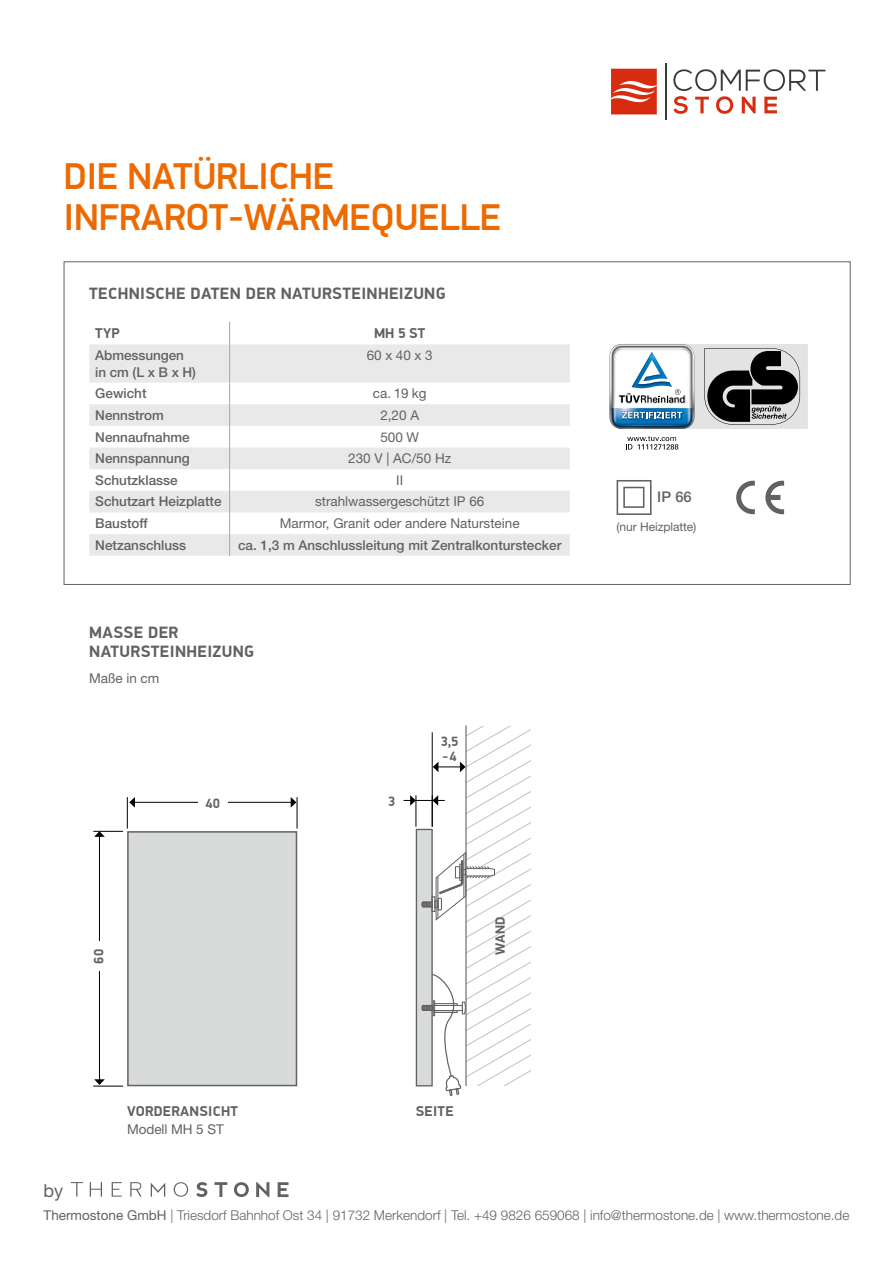
<style>
.page{position:relative;width:893px;height:1263px;background:#fff}
.page>*{position:absolute;margin:0;border:0;box-sizing:border-box;transform-origin:0 0}
.t1{font:500 37.5px/40.5px "PF Din Display Pro";color:#ed6a00}
.t2{font:18px "Helvetica Neue LT Pro";color:#626261}
.t3{font:700 16.5px/19.5px "PF Din Display Pro";letter-spacing:.02em;color:#626261}
.t4{font:500 14.7px "Helvetica Neue LT Pro";color:#626261}
.t5{font:700 14.25px "PF Din Display Pro";letter-spacing:.02em;color:#626261}
.t6{font:500 13.5px/16.5px "Helvetica Neue LT Pro";color:#626261}
.t7{font:13.5px "Helvetica Neue LT Pro";color:#626261}
.t8{font:300 13.5px "Helvetica Neue LT Pro";color:#626261}
.t9{font:700 13.5px "PF Din Display Pro";letter-spacing:.02em;color:#626261}
.t10{font:12px "Helvetica Neue LT Pro";letter-spacing:-.005em;color:#626261}
.s1{font-weight:400}
</style>
<div class="page">
<hr style="left:465px;top:725px;width:2px;height:361px;background:#626261">
<svg style="left:89px;top:344px;width:481px;height:212px;fill:#e9e9e9"></svg>
<svg style="left:229px;top:322px;width:1px;height:22px"></svg>
<hr style="left:229px;top:344px;width:1px;height:39px;background:#a7a7a8">
<svg style="left:229px;top:383px;width:1px;height:173px"></svg>
<div style="left:127px;top:831px;width:170px;height:255px;background:#d9dada;border:2px solid #626261"></div>
<hr style="left:93px;top:831px;width:30px;height:1px;background:#000">
<hr style="left:93px;top:1086px;width:30px;height:1px;background:#000">
<hr style="left:127px;top:797px;width:1px;height:31px;background:#000">
<hr style="left:297px;top:797px;width:1px;height:31px;background:#000">
<hr style="left:99px;top:836px;width:1px;height:244px;background:#000">
<svg style="left:94px;top:831px;width:11px;height:6px"></svg>
<svg style="left:94px;top:1079px;width:11px;height:6px"></svg>
<hr style="left:134px;top:802px;width:158px;height:1px;background:#000">
<svg style="left:291px;top:797px;width:5px;height:11px"></svg>
<svg style="left:129px;top:797px;width:6px;height:11px"></svg>
<svg style="left:404px;top:726px;width:126px;height:370px"></svg>
<div style="left:89px;top:941px;width:19px;height:30px;background:#fff"></div>
<div style="left:198px;top:793px;width:30px;height:21px;background:#fff"></div>
<svg style="left:736px;top:481px;width:19px;height:33px"></svg>
<svg style="left:765px;top:481px;width:19px;height:33px"></svg>
<svg style="left:617px;top:480px;width:35px;height:35px"></svg>
<svg style="left:609px;top:344px;width:199px;height:85px"></svg>
<svg style="left:626px;top:436px;width:52px;height:14px"></svg>
<svg style="left:673px;top:69px;width:152px;height:45px"></svg>
<hr style="left:665px;top:63px;width:2px;height:57px;background:#3a3a39">
<svg style="left:611px;top:69px;width:46px;height:45px;background:#dd4e35"></svg>
<svg style="left:174px;top:1182px;width:14px;height:15px"></svg>
<svg style="left:151px;top:1183px;width:14px;height:14px"></svg>
<svg style="left:130px;top:1182px;width:12px;height:15px"></svg>
<svg style="left:112px;top:1182px;width:10px;height:14px"></svg>
<svg style="left:90px;top:1182px;width:12px;height:14px"></svg>
<svg style="left:71px;top:1182px;width:12px;height:14px"></svg>
<svg style="left:196px;top:1182px;width:11px;height:15px"></svg>
<svg style="left:214px;top:1182px;width:13px;height:15px"></svg>
<svg style="left:234px;top:1182px;width:15px;height:15px"></svg>
<svg style="left:256px;top:1182px;width:13px;height:15px"></svg>
<svg style="left:278px;top:1182px;width:11px;height:15px"></svg>
<h1 class="t1" style="left:64px;top:157px;width:439px">DIE NATÜRLICHE<br>INFRAROT-WÄRMEQUELLE</h1>
<p class="t3" style="left:89px;top:284px;width:358px">TECHNISCHE DATEN DER NATURSTEINHEIZUNG</p>
<p class="t5" style="left:95px;top:325px;width:26px">TYP</p>
<p class="t5" style="left:374px;top:325px;width:53px">MH 5 ST</p>
<p class="t6" style="left:95px;top:347px;width:102px">Abmessungen in cm (L x B x H)</p>
<p class="t7" style="left:367px;top:347px;width:67px">60 x 40 x 3</p>
<p class="t6" style="left:95px;top:385px;width:53px">Gewicht</p>
<p class="t7" style="left:373px;top:385px;width:55px">ca. 19 kg</p>
<p class="t6" style="left:95px;top:407px;width:70px">Nennstrom</p>
<p class="t7" style="left:380px;top:407px;width:40px">2,20 A</p>
<p class="t6" style="left:95px;top:428px;width:96px">Nennaufnahme</p>
<p class="t7" style="left:380px;top:428px;width:40px">500 W</p>
<p class="t6" style="left:95px;top:450px;width:96px">Nennspannung</p>
<p class="t7" style="left:348px;top:450px;width:105px">230 V | AC/50 Hz</p>
<p class="t6" style="left:95px;top:472px;width:84px">Schutzklasse</p>
<p class="t7" style="left:396px;top:472px;width:8px">II</p>
<p class="t6" style="left:95px;top:493px;width:128px">Schutzart Heizplatte</p>
<p class="t7" style="left:315px;top:493px;width:171px">strahlwassergeschützt IP 66</p>
<p class="t6" style="left:95px;top:515px;width:54px">Baustoff</p>
<p class="t7" style="left:280px;top:515px;width:241px">Marmor, Granit oder andere Natursteine</p>
<p class="t6" style="left:95px;top:536px;width:93px">Netzanschluss</p>
<p class="t6" style="left:238px;top:536px;width:325px">ca. 1,3 m Anschlussleitung mit Zentralkonturstecker</p>
<p class="t3" style="left:89px;top:623px;width:166px">MASSE DER<br>NATURSTEINHEIZUNG</p>
<p class="t7" style="left:89px;top:669px;width:71px">Maße in cm</p>
<p class="t9" style="left:91px;top:964px;width:16px;rotate:-90deg">60</p>
<p class="t9" style="left:205px;top:795px;width:16px">40</p>
<p class="t9" style="left:388px;top:793px;width:9px">3</p>
<p class="t9" style="left:441px;top:733px;width:19px">3,5</p>
<p class="t9" style="left:442px;top:748px;width:16px">- 4</p>
<p class="t9" style="left:492px;top:955px;width:40px;rotate:-90deg">WAND</p>
<p class="t4" style="left:657px;top:488px;width:36px">IP 66</p>
<p class="t10" style="left:617px;top:519px;width:81px">(nur Heizplatte)</p>
<h2 class="t2" style="left:44px;top:1179px;width:21px">by</h2>
<p class="t5" style="left:127px;top:1102px;width:112px">VORDERANSICHT</p>
<p class="t5" style="left:416px;top:1102px;width:39px">SEITE</p>
<p class="t7" style="left:127px;top:1120px;width:98px">Modell MH 5 ST</p>
<p class="t8" style="left:44px;top:1207px;width:807px"><span class="s1">Thermostone GmbH</span> | Triesdorf Bahnhof Ost 34 | 91732 Merkendorf | Tel. +49 9826 659068 | info@thermostone.de | www.thermostone.de</p>
</div>
